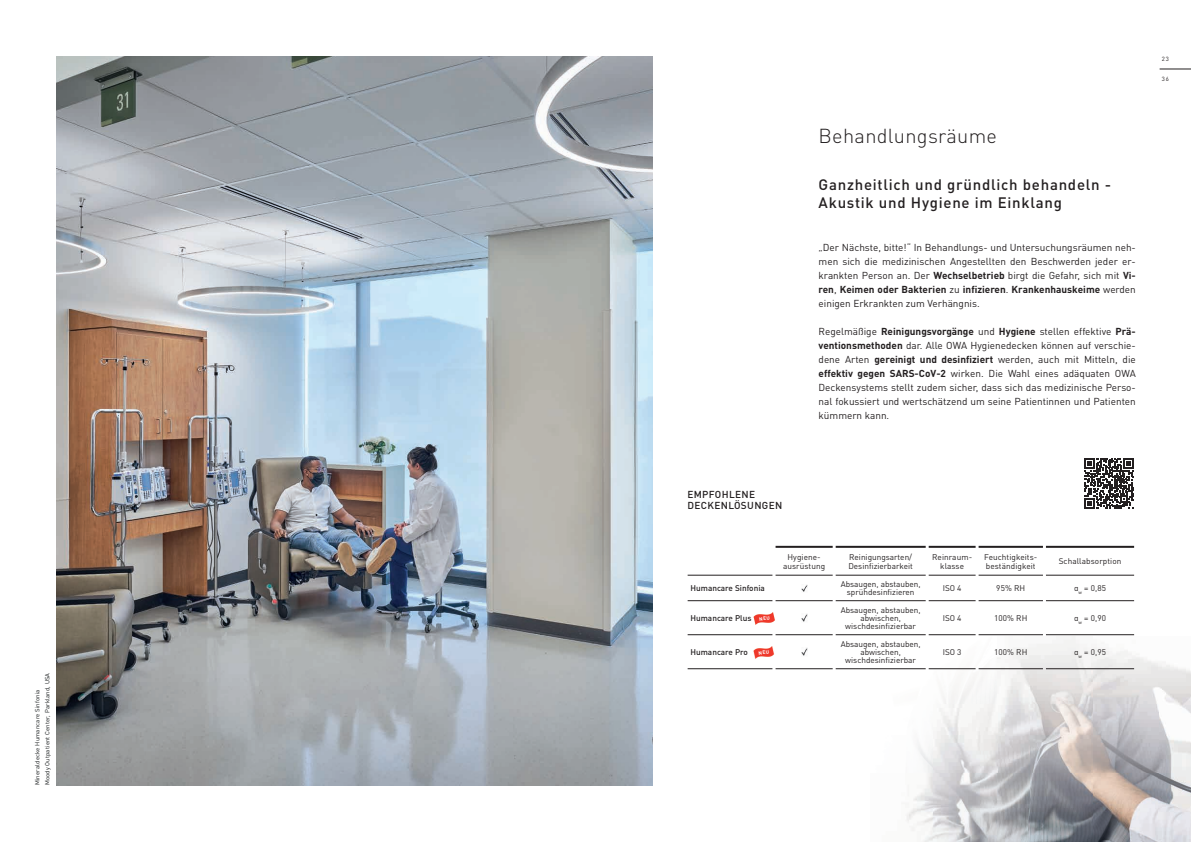
<style>
.page{position:relative;width:1191px;height:842px;background:#fff}
.page>*{position:absolute;margin:0;border:0;box-sizing:border-box;transform-origin:0 0}
.t1{font:300 20px "DIN Pro";letter-spacing:.015em;color:#231f20}
.t2{font:500 15px/18px "DIN Pro";letter-spacing:.05em;color:#231f20}
.t3{font:10px/14px "DIN Pro";color:#231f20;text-align:justify}
.t4{font:500 10px/11px "DIN Pro";letter-spacing:.035em;color:#231f20}
.t5{font:8.2px/8px "DIN Pro";color:#231f20;text-align:center}
.t6{font:500 8.2px "DIN Pro";color:#231f20}
.t7{font:6px/10px "DIN Pro";letter-spacing:.025em;color:#0e1213}
.t8{font:6px "DIN Pro";color:#231f20}
.s1{font-weight:700}
</style>
<div class="page">
<img style="left:57px;top:57px;width:595px;height:728px">
<svg style="left:808px;top:545px;width:221px;height:125px"></svg>
<img style="left:1029px;top:636px;width:162px;height:206px">
<img style="left:851px;top:566px;width:178px;height:276px">
<hr style="left:1159px;top:69px;width:32px;height:1px;background:#231f20">
<svg style="left:1084px;top:458px;width:50px;height:50px"></svg>
<hr style="left:687px;top:575px;width:85px;height:1px;background:#231f20">
<hr style="left:775px;top:575px;width:57px;height:1px;background:#231f20">
<hr style="left:835px;top:575px;width:90px;height:1px;background:#231f20">
<hr style="left:928px;top:575px;width:47px;height:1px;background:#231f20">
<hr style="left:978px;top:575px;width:65px;height:1px;background:#231f20">
<hr style="left:1046px;top:575px;width:88px;height:1px;background:#231f20">
<hr style="left:687px;top:600px;width:85px;height:1px;background:#231f20">
<hr style="left:775px;top:600px;width:57px;height:1px;background:#231f20">
<hr style="left:835px;top:600px;width:90px;height:1px;background:#231f20">
<hr style="left:928px;top:600px;width:47px;height:1px;background:#231f20">
<hr style="left:978px;top:600px;width:65px;height:1px;background:#231f20">
<hr style="left:1046px;top:600px;width:88px;height:1px;background:#231f20">
<hr style="left:687px;top:634px;width:85px;height:1px;background:#231f20">
<hr style="left:775px;top:634px;width:57px;height:1px;background:#231f20">
<hr style="left:835px;top:634px;width:90px;height:1px;background:#231f20">
<hr style="left:928px;top:634px;width:47px;height:1px;background:#231f20">
<hr style="left:978px;top:634px;width:65px;height:1px;background:#231f20">
<hr style="left:1046px;top:634px;width:88px;height:1px;background:#231f20">
<hr style="left:687px;top:668px;width:85px;height:1px;background:#231f20">
<hr style="left:775px;top:668px;width:57px;height:1px;background:#231f20">
<hr style="left:835px;top:668px;width:90px;height:1px;background:#231f20">
<hr style="left:928px;top:668px;width:47px;height:1px;background:#231f20">
<hr style="left:978px;top:668px;width:65px;height:1px;background:#231f20">
<hr style="left:1046px;top:668px;width:88px;height:1px;background:#231f20">
<hr style="left:775px;top:546px;width:57px;height:2px;background:#231f20">
<hr style="left:835px;top:546px;width:90px;height:2px;background:#231f20">
<hr style="left:928px;top:546px;width:47px;height:2px;background:#231f20">
<hr style="left:978px;top:546px;width:65px;height:2px;background:#231f20">
<hr style="left:1046px;top:546px;width:88px;height:2px;background:#231f20">
<svg style="left:801px;top:614px;width:7px;height:8px"></svg>
<svg style="left:801px;top:648px;width:7px;height:8px"></svg>
<svg style="left:801px;top:585px;width:7px;height:7px"></svg>
<img style="left:753px;top:646px;width:21px;height:13px">
<img style="left:753px;top:612px;width:22px;height:13px">
<svg style="left:758px;top:650px;width:11px;height:4px"></svg>
<svg style="left:759px;top:616px;width:10px;height:4px"></svg>
<p class="t7" style="left:32px;top:785px;width:114px;rotate:-90deg">Mineraldecke Humancare Sinfonia<br>Moody Outpatient Center, Parkland, USA</p>
<h1 class="t1" style="left:818px;top:122px;width:180px">Behandlungsräume</h1>
<h2 class="t2" style="left:818px;top:175px;width:294px">Ganzheitlich und gründlich behandeln -<br>Akustik und Hygiene im Einklang</h2>
<p class="t3" style="left:818px;top:240px;width:319px">„Der Nächste, bitte!“ In Behandlungs- und Untersuchungsräumen neh&shy;men sich die medizinischen Angestellten den Beschwerden jeder er&shy;krankten Person an. Der <span class="s1">Wechselbetrieb</span> birgt die Gefahr, sich mit <span class="s1">Vi&shy;ren</span>, <span class="s1">Keimen oder Bakterien</span> zu <span class="s1">infizieren</span>. <span class="s1">Krankenhauskeime</span> werden einigen Erkrankten zum Verhängnis.</p>
<p class="t3" style="left:818px;top:324px;width:319px">Regelmäßige <span class="s1">Reinigungsvorgänge</span> und <span class="s1">Hygiene</span> stellen effektive <span class="s1">Prä&shy;ventionsmethoden</span> dar. Alle OWA Hygienedecken können auf verschie&shy;dene Arten <span class="s1">gereinigt und desinfiziert</span> werden, auch mit Mitteln, die <span class="s1">effektiv gegen SARS-CoV-2</span> wirken. Die Wahl eines adäquaten OWA Deckensystems stellt zudem sicher, dass sich das medizinische Perso&shy;nal fokussiert und wertschätzend um seine Patientinnen und Patienten kümmern kann.</p>
<p class="t8" style="left:1162px;top:55px;width:8px">23</p>
<p class="t8" style="left:1162px;top:75px;width:8px">36</p>
<p class="t4" style="left:687px;top:489px;width:96px">EMPFOHLENE<br>DECKENLÖSUNGEN</p>
<p class="t5" style="left:783px;top:552px;width:44px;line-height:9px">Hygiene&shy;ausrüstung</p>
<p class="t5" style="left:848px;top:552px;width:66px;line-height:9px;text-align:left">Reinigungsarten/<br>Desinfizierbarkeit</p>
<p class="t5" style="left:932px;top:552px;width:42px;line-height:9px">Reinraum&shy;klasse</p>
<p class="t5" style="left:984px;top:552px;width:55px;line-height:9px;text-align:left">Feuchtigkeits&shy;beständigkeit</p>
<p class="t5" style="left:1058px;top:557px;width:64px">Schallabsorption</p>
<p class="t6" style="left:690px;top:582px;width:76px">Humancare Sinfonia</p>
<p class="t5" style="left:840px;top:580px;width:82px">Absaugen, abstauben, sprühdesinfizieren</p>
<p class="t5" style="left:942px;top:584px;width:20px">ISO 4</p>
<p class="t5" style="left:996px;top:584px;width:30px">95% RH</p>
<p class="t5" style="left:1074px;top:584px;width:33px">α<sub>w</sub> = 0,85</p>
<p class="t6" style="left:690px;top:612px;width:62px">Humancare Plus</p>
<p class="t5" style="left:840px;top:605px;width:82px">Absaugen, abstauben, abwischen, wischdesinfizierbar</p>
<p class="t5" style="left:942px;top:613px;width:20px">ISO 4</p>
<p class="t5" style="left:994px;top:613px;width:35px">100% RH</p>
<p class="t5" style="left:1074px;top:613px;width:33px">α<sub>w</sub> = 0,90</p>
<p class="t6" style="left:690px;top:646px;width:59px">Humancare Pro</p>
<p class="t5" style="left:840px;top:639px;width:82px">Absaugen, abstauben, abwischen, wischdesinfizierbar</p>
<p class="t5" style="left:942px;top:647px;width:20px">ISO 3</p>
<p class="t5" style="left:994px;top:647px;width:35px">100% RH</p>
<p class="t5" style="left:1074px;top:647px;width:33px">α<sub>w</sub> = 0,95</p>
</div>
